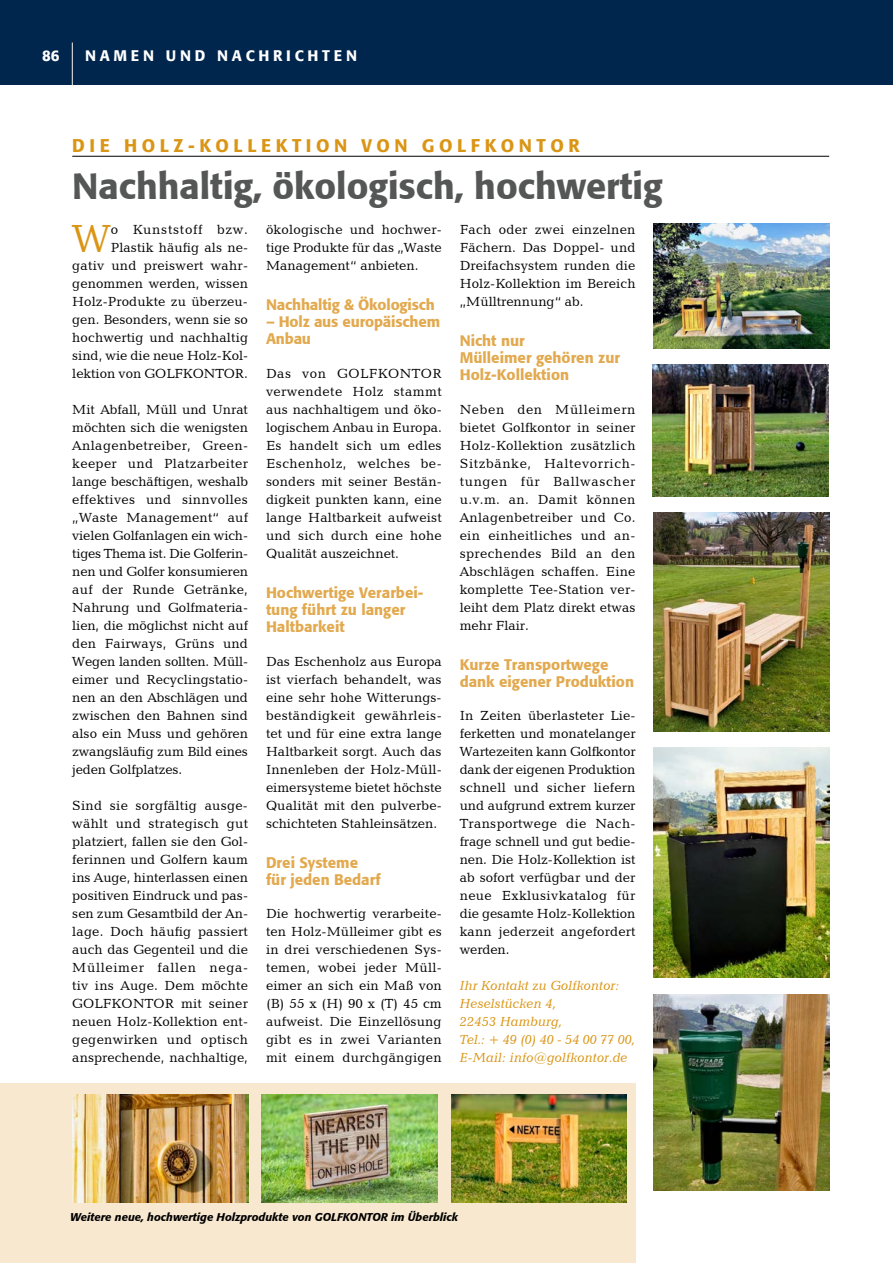
<style>
.page{position:relative;width:893px;height:1263px;background:#fff}
.page>*{position:absolute;margin:0;border:0;box-sizing:border-box;transform-origin:0 0}
.t1{font:40.2px "Candida BT";color:#da9515}
.t2{font:500 36px "Formata BQ";color:#555756}
.t3{font:500 18px "Formata BQ";letter-spacing:.25em;color:#da9515}
.t4{font:500 15px/16.8px "Formata BQ";color:#e2a94e}
.t5{font:500 15px "Formata BQ";letter-spacing:.25em;color:#fff}
.t6{font:13.5px/18px "Candida BT";letter-spacing:.005em;color:#000;text-align:justify}
.t7{font:italic 13.5px/18px "Candida BT";color:#da9515}
.t8{font:italic 500 11.25px "Formata BQ";color:#000}
</style>
<div class="page">
<div style="left:0;top:0;width:893px;height:85px;background:#00264e"></div>
<hr style="left:72px;top:43px;width:1px;height:42px;background:#fff">
<div style="left:0;top:1083px;width:635px;height:180px;background:#f8e8d0"></div>
<hr style="left:72px;top:156px;width:757px;height:1px;background:#000">
<img style="left:654px;top:224px;width:175px;height:125px">
<img style="left:653px;top:365px;width:175px;height:131px">
<img style="left:653px;top:512px;width:176px;height:219px">
<img style="left:653px;top:748px;width:176px;height:230px">
<img style="left:653px;top:994px;width:176px;height:197px">
<img style="left:72px;top:1094px;width:176px;height:108px">
<img style="left:262px;top:1094px;width:175px;height:108px">
<img style="left:451px;top:1094px;width:176px;height:108px">
<p class="t5" style="left:42px;top:46px;width:19px">86</p>
<p class="t5" style="left:85px;top:46px;width:273px">NAMEN UND NACHRICHTEN</p>
<h3 class="t3" style="left:72px;top:134px;width:509px">DIE HOLZ-KOLLEKTION VON GOLFKONTOR</h3>
<h2 class="t2" style="left:72px;top:165px;width:592px">Nachhaltig, ökologisch, hochwertig</h2>
<h1 class="t1" style="left:72px;top:213px;width:40px">W</h1>
<p class="t6" style="left:266px;top:220px;width:177px">ökologische und hochwer&shy;tige Produkte für das „Waste Management“ anbieten.</p>
<p class="t4" style="left:266px;top:296px;width:170px">Nachhaltig &amp; Ökologisch</p>
<p class="t4" style="left:266px;top:313px;width:176px">– Holz aus europäischem<br>Anbau</p>
<p class="t6" style="left:266px;top:364px;width:177px">Das von GOLFKONTOR verwendete Holz stammt aus nachhaltigem und öko&shy;logischem Anbau in Europa.<br>Es handelt sich um edles Eschenholz, welches be&shy;sonders mit seiner Bestän&shy;digkeit punkten kann, eine lange Haltbarkeit aufweist und sich durch eine hohe Qualität auszeichnet.</p>
<p class="t4" style="left:266px;top:584px;width:159px">Hochwertige Verarbei&shy;tung führt zu langer<br>Haltbarkeit</p>
<p class="t6" style="left:266px;top:652px;width:177px">Das Eschenholz aus Europa ist vierfach behandelt, was eine sehr hohe Witterungs&shy;beständigkeit gewährleis&shy;tet und für eine extra lange Haltbarkeit sorgt. Auch das Innenleben der Holz-Müll&shy;eimersysteme bietet höchste Qualität mit den pulverbe&shy;schichteten Stahleinsätzen.</p>
<p class="t4" style="left:266px;top:854px;width:116px">Drei Systeme für jeden Bedarf</p>
<p class="t6" style="left:266px;top:904px;width:177px">Die hochwertig verarbeite&shy;ten Holz-Mülleimer gibt es in drei verschiedenen Sys&shy;temen, wobei jeder Müll&shy;eimer an sich ein Maß von (B) 55 x (H) 90 x (T) 45 cm aufweist. Die Einzellösung gibt es in zwei Varianten mit einem durchgängigen</p>
<p class="t6" style="left:460px;top:220px;width:177px">Fach oder zwei einzelnen Fächern. Das Doppel- und Dreifachsystem runden die Holz-Kollektion im Bereich „Mülltrennung“ ab.</p>
<p class="t4" style="left:460px;top:332px;width:162px">Nicht nur<br>Mülleimer gehören zur<br>Holz-Kollektion</p>
<p class="t6" style="left:460px;top:400px;width:177px">Neben den Mülleimern bietet Golfkontor in seiner Holz-Kollektion zusätzlich Sitzbänke, Haltevorrich&shy;tungen für Ballwascher u.v.m. an. Damit können Anlagenbetreiber und Co. ein einheitliches und an&shy;sprechendes Bild an den Abschlägen schaffen. Eine komplette Tee-Station ver&shy;leiht dem Platz direkt etwas mehr Flair.</p>
<p class="t4" style="left:460px;top:656px;width:176px">Kurze Transportwege dank eigener Produktion</p>
<p class="t6" style="left:460px;top:706px;width:177px">In Zeiten überlasteter Lie&shy;ferketten und monatelanger Wartezeiten kann Golfkontor dank der eigenen Produktion schnell und sicher liefern und aufgrund extrem kurzer Transportwege die Nach&shy;frage schnell und gut bedie&shy;nen. Die Holz-Kollektion ist ab sofort verfügbar und der neue Exklusivkatalog für die gesamte Holz-Kollektion kann jederzeit angefordert werden.</p>
<p class="t7" style="left:460px;top:976px;width:177px">Ihr Kontakt zu Golfkontor:<br>Heselstücken 4,<br>22453 Hamburg,<br>Tel.: + 49 (0) 40 - 54 00 77 00,<br>E-Mail: info@golfkontor.de</p>
<p class="t6" style="left:72px;top:220px;width:177px;text-align:right">o Kunststoff bzw.<br>Plastik häufig als ne-<br>gativ und preiswert wahr&shy;genommen werden, wissen<br>Holz-Produkte zu überzeu&shy;gen. Besonders, wenn sie so hochwertig und nachhaltig sind, wie die neue Holz-Kol&shy;lektion von GOLFKONTOR.</p>
<p class="t6" style="left:72px;top:400px;width:177px">Mit Abfall, Müll und Unrat möchten sich die wenigsten Anlagenbetreiber, Green&shy;keeper und Platzarbeiter lange beschäftigen, weshalb effektives und sinnvolles „Waste Management“ auf vielen Golfanlagen ein wich&shy;tiges Thema ist. Die Golferin&shy;nen und Golfer konsumieren auf der Runde Getränke, Nahrung und Golfmateria&shy;lien, die möglichst nicht auf den Fairways, Grüns und Wegen landen sollten. Müll&shy;eimer und Recyclingstatio&shy;nen an den Abschlägen und zwischen den Bahnen sind also ein Muss und gehören zwangsläufig zum Bild eines jeden Golfplatzes.</p>
<p class="t6" style="left:72px;top:796px;width:177px">Sind sie sorgfältig ausge&shy;wählt und strategisch gut platziert, fallen sie den Gol&shy;ferinnen und Golfern kaum ins Auge, hinterlassen einen positiven Eindruck und pas&shy;sen zum Gesamtbild der An&shy;lage. Doch häufig passiert auch das Gegenteil und die Mülleimer fallen nega&shy;tiv ins Auge. Dem möchte GOLFKONTOR mit seiner neuen Holz-Kollektion ent&shy;gegenwirken und optisch ansprechende, nachhaltige,</p>
<p class="t8" style="left:70px;top:1210px;width:390px">Weitere neue, hochwertige Holzprodukte von GOLFKONTOR im Überblick</p>
</div>
